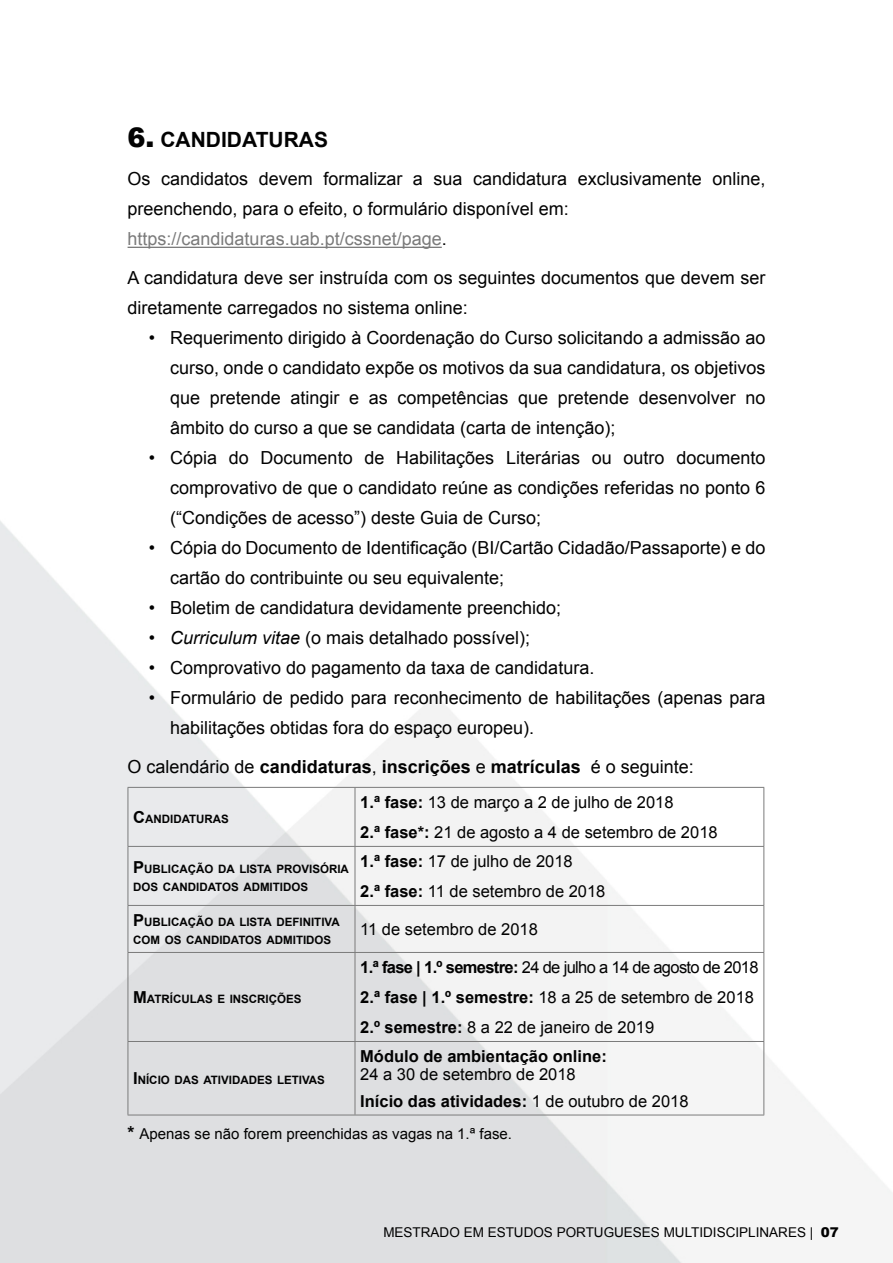
<style>
.page{position:relative;width:893px;height:1263px;background:#fff}
.page>*{position:absolute;margin:0;border:0;box-sizing:border-box;transform-origin:0 0}
.t1{font:700 21px "Arial";color:#020202}
.t2{font:18px/30px "Arial";color:#020202}
.t3{font:700 18px "Arial";color:#020202}
.t4{font:16.5px/30px "Arial";color:#020202}
.t5{font:700 16.5px "Arial";color:#020202}
.t6{font:15px "Arial";color:#020202}
.t7{font:13.5px "Arial";color:#000}
.t8{font:700 11.55px/18px "Arial";color:#020202}
.s1{font-weight:900;font-size:27px}
.s2{color:#7b7b7b}
.s3{font-style:italic}
.s4{font-weight:400}
.s5{font-size:16.5px}
.s6{font-weight:700}
.s7{font-weight:700;font-size:18px}
.s8{font-weight:900}
</style>
<div class="page">
<hr style="left:128px;top:247px;width:314px;height:1px;background:#7b7b7b">
<hr style="left:128px;top:787px;width:227px;height:1px;background:#7b7b7b">
<hr style="left:128px;top:788px;width:1px;height:58px;background:#7b7b7b">
<hr style="left:355px;top:787px;width:409px;height:1px;background:#7b7b7b">
<hr style="left:355px;top:788px;width:1px;height:58px;background:#7b7b7b">
<hr style="left:763px;top:788px;width:1px;height:58px;background:#7b7b7b">
<hr style="left:128px;top:846px;width:227px;height:1px;background:#7b7b7b">
<hr style="left:128px;top:847px;width:1px;height:58px;background:#7b7b7b">
<hr style="left:355px;top:846px;width:409px;height:1px;background:#7b7b7b">
<hr style="left:355px;top:847px;width:1px;height:58px;background:#7b7b7b">
<hr style="left:763px;top:847px;width:1px;height:58px;background:#7b7b7b">
<hr style="left:128px;top:905px;width:227px;height:1px;background:#7b7b7b">
<hr style="left:128px;top:906px;width:1px;height:46px;background:#7b7b7b">
<hr style="left:355px;top:905px;width:409px;height:1px;background:#7b7b7b">
<hr style="left:355px;top:906px;width:1px;height:46px;background:#7b7b7b">
<hr style="left:763px;top:906px;width:1px;height:46px;background:#7b7b7b">
<hr style="left:128px;top:952px;width:227px;height:1px;background:#7b7b7b">
<hr style="left:128px;top:953px;width:1px;height:88px;background:#7b7b7b">
<hr style="left:355px;top:952px;width:409px;height:1px;background:#7b7b7b">
<hr style="left:355px;top:953px;width:1px;height:88px;background:#7b7b7b">
<hr style="left:763px;top:953px;width:1px;height:88px;background:#7b7b7b">
<hr style="left:128px;top:1041px;width:227px;height:1px;background:#7b7b7b">
<hr style="left:128px;top:1042px;width:1px;height:73px;background:#7b7b7b">
<hr style="left:355px;top:1041px;width:409px;height:1px;background:#7b7b7b">
<hr style="left:355px;top:1042px;width:1px;height:73px;background:#7b7b7b">
<hr style="left:763px;top:1042px;width:1px;height:73px;background:#7b7b7b">
<hr style="left:128px;top:1115px;width:227px;height:1px;background:#7b7b7b">
<hr style="left:355px;top:1115px;width:409px;height:1px;background:#7b7b7b">
<p class="t1" style="left:128px;top:126px;width:202px"><span class="s1">6.</span> CANDIDATURAS</p>
<p class="t2" style="left:128px;top:164px;width:639px">Os candidatos devem formalizar a sua candidatura exclusivamente online, preenchendo, para o efeito, o formulário disponível em: <span class="s2">https://candidaturas.uab.pt/cssnet/page</span>.</p>
<p class="t2" style="left:128px;top:263px;width:639px">A candidatura deve ser instruída com os seguintes documentos que devem ser diretamente carregados no sistema online:</p>
<p class="t2" style="left:170px;top:323px;width:597px;text-align:justify;text-indent:-21px">• Requerimento dirigido à Coordenação do Curso solicitando a admissão ao curso, onde o candidato expõe os motivos da sua candidatura, os objetivos que pretende atingir e as competências que pretende desenvolver no âmbito do curso a que se candidata (carta de intenção);</p>
<p class="t2" style="left:170px;top:443px;width:597px;text-align:justify;text-indent:-21px">• Cópia do Documento de Habilitações Literárias ou outro documento comprovativo de que o candidato reúne as condições referidas no ponto 6 (“Condições de acesso”) deste Guia de Curso;</p>
<p class="t2" style="left:170px;top:533px;width:597px;text-indent:-21px">• Cópia do Documento de Identificação (BI/Cartão Cidadão/Passaporte) e do cartão do contribuinte ou seu equivalente;</p>
<p class="t2" style="left:149px;top:593px;width:414px">• Boletim de candidatura devidamente preenchido;</p>
<p class="t2" style="left:149px;top:623px;width:383px"><span class="s3">• Curriculum vitae</span> (o mais detalhado possível);</p>
<p class="t2" style="left:149px;top:653px;width:447px">• Comprovativo do pagamento da taxa de candidatura.</p>
<p class="t2" style="left:170px;top:683px;width:597px;text-indent:-21px">• Formulário de pedido para reconhecimento de habilitações (apenas para habilitações obtidas fora do espaço europeu).</p>
<p class="t3" style="left:128px;top:754px;width:568px"><span class="s4">O calendário de</span> candidaturas<span class="s4">,</span> inscrições <span class="s4">e</span> matrículas <span class="s4">é o seguinte:</span></p>
<p class="t8" style="left:133px;top:810px;width:97px"><span class="s5">C</span>ANDIDATURAS</p>
<p class="t4" style="left:360px;top:787px;width:359px"><span class="s6">1.ª fase:</span> 13 de março a 2 de julho de 2018<br><span class="s6">2.ª fase*:</span> 21 de agosto a 4 de setembro de 2018</p>
<p class="t8" style="left:133px;top:860px;width:217px"><span class="s5">P</span>UBLICAÇÃO DA LISTA PROVISÓRIA<br>DOS CANDIDATOS ADMITIDOS</p>
<p class="t4" style="left:360px;top:846px;width:247px"><span class="s6">1.ª fase:</span> 17 de julho de 2018<br><span class="s6">2.ª fase:</span> 11 de setembro de 2018</p>
<p class="t8" style="left:133px;top:913px;width:208px"><span class="s5">P</span>UBLICAÇÃO DA LISTA DEFINITIVA<br>COM OS CANDIDATOS ADMITIDOS</p>
<p class="t4" style="left:360px;top:914px;width:179px">11 de setembro de 2018</p>
<p class="t8" style="left:133px;top:990px;width:170px"><span class="s5">M</span>ATRÍCULAS E INSCRIÇÕES</p>
<p class="t4" style="left:360px;top:952px;width:400px"><span class="s6">1.ª fase | 1.º semestre:</span> 24 de julho a 14 de agosto de 2018<br><span class="s6">2.ª fase | 1.º semestre:</span> 18 a 25 de setembro de 2018<br><span class="s6">2.º semestre:</span> 8 a 22 de janeiro de 2019</p>
<p class="t5" style="left:360px;top:1045px;width:248px">Módulo de ambientação online:</p>
<p class="t4" style="left:360px;top:1061px;width:330px;line-height:26.5px">24 a 30 de setembro de 2018<br><span class="s6">Início das atividades:</span> 1 de outubro de 2018</p>
<p class="t6" style="left:128px;top:1124px;width:386px"><span class="s7">*</span> Apenas se não forem preenchidas as vagas na 1.ª fase.</p>
<p class="t8" style="left:133px;top:1071px;width:193px"><span class="s5">I</span> NÍCIO DAS ATIVIDADES LETIVAS</p>
<p class="t7" style="left:383px;top:1224px;width:457px">MESTRADO EM ESTUDOS PORTUGUESES MULTIDISCIPLINARES | <span class="s8">07</span></p>
</div>
